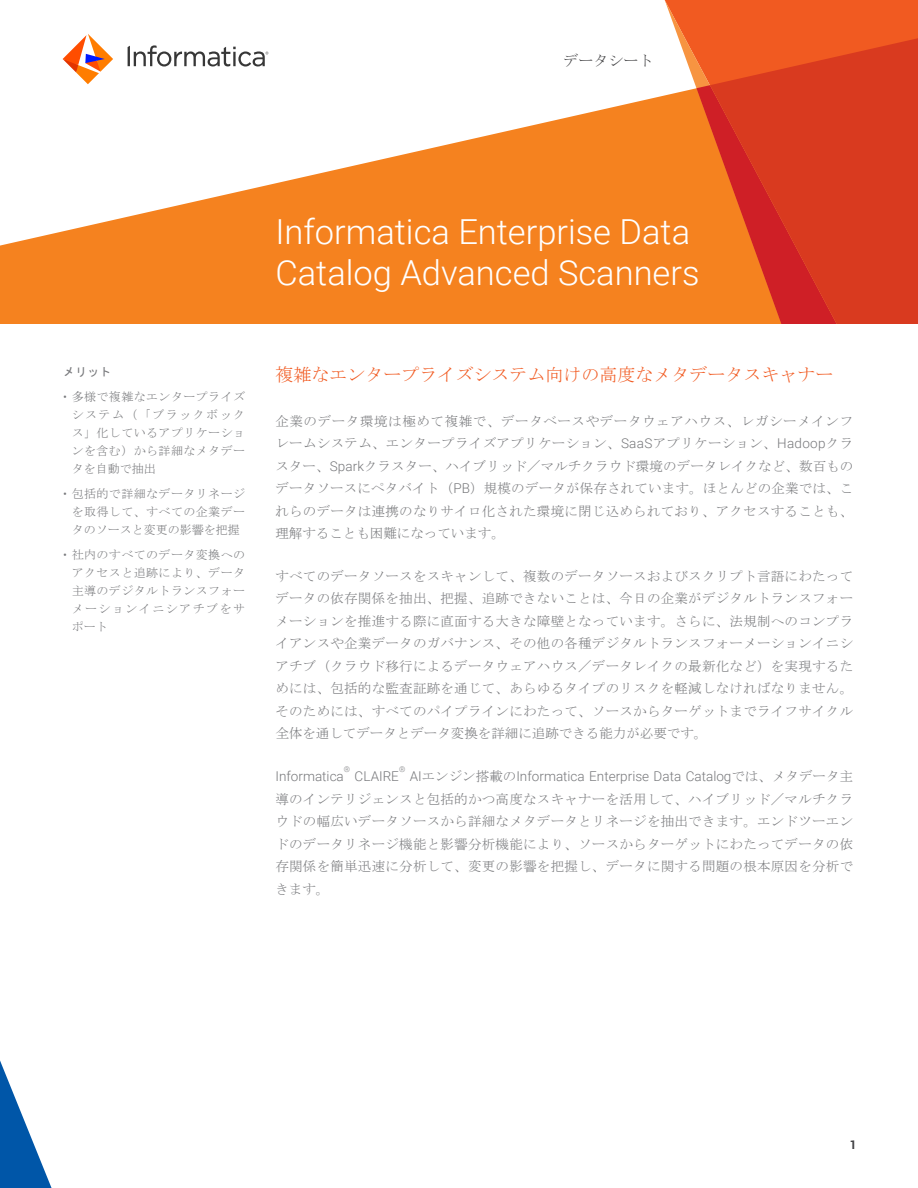
<style>
.page{position:relative;width:918px;height:1188px;background:#fff}
.page>*{position:absolute;margin:0;border:0;box-sizing:border-box;transform-origin:0 0}
.t1{font:300 34.5px/41.4px "Roboto";color:#fff}
.t2{font:18px "MS Mincho";color:#f15a21}
.t3{font:15px "MS Mincho";color:#404042}
.t4{font:13.5px/22.5px "MS Mincho";letter-spacing:.02em;color:#77787b;text-align:justify}
.t5{font:300 13.5px "Roboto";color:#77787b}
.t6{font:12px/18px "MS Mincho";letter-spacing:.035em;color:#77787b;text-align:justify}
.t7{font:12px "MS Gothic";color:#77787b}
.t8{font:700 12px "Roboto";color:#404042}
.t9{font:300 7.8px "Roboto";color:#77787b}
.s1{font-family:"Roboto";font-weight:300}
.s2{font-family:"MS Mincho";font-weight:400}
</style>
<div class="page">
<svg style="left:0;top:47px;width:658px;height:277px;fill:#f5821f"></svg>
<svg style="left:658px;top:0;width:260px;height:324px;background:#f47c3d"></svg>
<div style="left:837px;top:35px;width:81px;height:289px;background:#d93a1f"></div>
<svg style="left:665px;top:0;width:172px;height:324px;background:#f17130"></svg>
<svg style="left:696px;top:85px;width:141px;height:239px;background:#de4920"></svg>
<svg style="left:0;top:1060px;width:52px;height:128px"></svg>
<svg style="left:63px;top:34px;width:50px;height:50px"></svg>
<svg style="left:128px;top:45px;width:140px;height:22px"></svg>
<p class="t3" style="left:563px;top:53px;width:91px">データシート</p>
<p class="t7" style="left:63px;top:366px;width:50px">メリット</p>
<p class="t6" style="left:72px;top:388px;width:175px;text-indent:-9px"><span class="s1">•</span> 多様で複雑なエンタープライズシステム（「ブラックボックス」化しているアプリケーションを含む）から詳細なメタデータを自動で抽出</p>
<p class="t6" style="left:72px;top:485px;width:175px;text-indent:-9px"><span class="s1">•</span> 包括的で詳細なデータリネージを取得して、すべての企業データのソースと変更の影響を把握</p>
<p class="t6" style="left:72px;top:545px;width:175px;text-indent:-9px"><span class="s1">•</span> 社内のすべてのデータ変換へのアクセスと追跡により、データ主導のデジタルトランスフォーメーションイニシアチブをサポート</p>
<h1 class="t1" style="left:275px;top:209px;width:426px">Informatica Enterprise Data<br>Catalog Advanced Scanners</h1>
<h2 class="t2" style="left:275px;top:365px;width:559px">複雑なエンタープライズシステム向けの高度なメタデータスキャナー</h2>
<p class="t4" style="left:275px;top:409px;width:579px">企業のデータ環境は極めて複雑で、データベースやデータウェアハウス、レガシーメインフレームシステム、エンタープライズアプリケーション、<span class="s1">SaaS</span>アプリケーション、<span class="s1">Hadoop</span>クラスター、<span class="s1">Spark</span>クラスター、ハイブリッド／マルチクラウド環境のデータレイクなど、数百ものデータソースにペタバイト（<span class="s1">PB</span>）規模のデータが保存されています。ほとんどの企業では、これらのデータは連携のなりサイロ化された環境に閉じ込められており、アクセスすることも、理解することも困難になっています。</p>
<p class="t4" style="left:275px;top:565px;width:579px">すべてのデータソースをスキャンして、複数のデータソースおよびスクリプト言語にわたってデータの依存関係を抽出、把握、追跡できないことは、今日の企業がデジタルトランスフォーメーションを推進する際に直面する大きな障壁となっています。さらに、法規制へのコンプライアンスや企業データのガバナンス、その他の各種デジタルトランスフォーメーションイニシアチブ（クラウド移行によるデータウェアハウス／データレイクの最新化など）を実現するためには、包括的な監査証跡を通じて、あらゆるタイプのリスクを軽減しなければなりません。そのためには、すべてのパイプラインにわたって、ソースからターゲットまでライフサイクル全体を通してデータとデータ変換を詳細に追跡できる能力が必要です。</p>
<p class="t5" style="left:275px;top:767px;width:70px">Informatica</p>
<p class="t9" style="left:344px;top:764px;width:8px">®</p>
<p class="t9" style="left:399px;top:764px;width:8px">®</p>
<p class="t5" style="left:410px;top:767px;width:445px">AI<span class="s2">エンジン搭載の</span>Informatica Enterprise Data Catalog<span class="s2">では、メタデータ主</span></p>
<p class="t4" style="left:275px;top:787px;width:579px">導のインテリジェンスと包括的かつ高度なスキャナーを活用して、ハイブリッド／マルチクラウドの幅広いデータソースから詳細なメタデータとリネージを抽出できます。エンドツーエンドのデータリネージ機能と影響分析機能により、ソースからターゲットにわたってデータの依存関係を簡単迅速に分析して、変更の影響を把握し、データに関する問題の根本原因を分析できます。</p>
<p class="t5" style="left:355px;top:767px;width:46px">CLAIRE</p>
<p class="t8" style="left:850px;top:1136px;width:8px">1</p>
</div>
